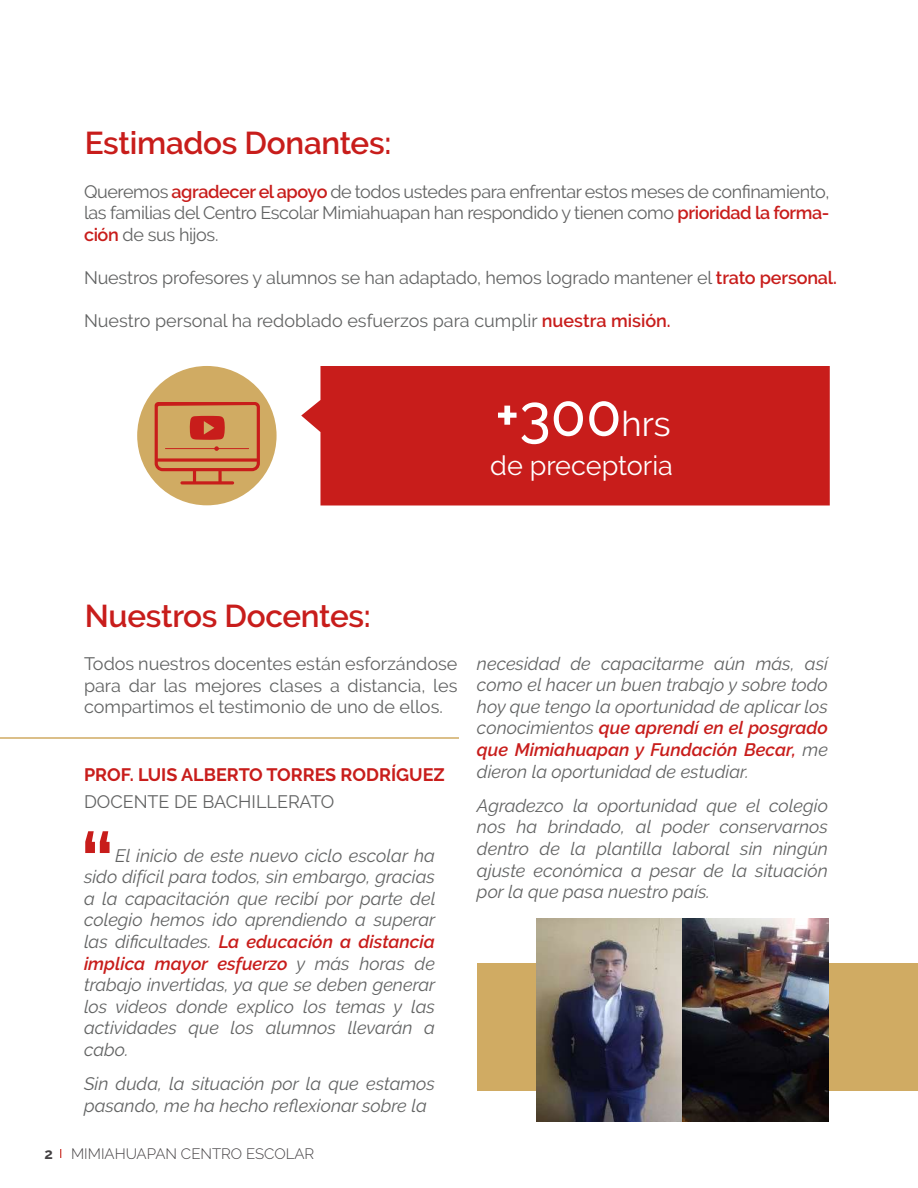
<style>
.page{position:relative;width:918px;height:1188px;background:#fff}
.page>*{position:absolute;margin:0;border:0;box-sizing:border-box;transform-origin:0 0}
.t1{font:600 90px "Raleway";color:#c81d1b}
.t2{font:500 57.75px "Raleway";color:#fff}
.t3{font:600 31.5px "Raleway";letter-spacing:-.01em;color:#c81d1b}
.t4{font:27px "Raleway";color:#fff}
.t5{font:italic 18px/21.6px "Raleway";color:#626363;text-align:justify}
.t6{font:18px/21.6px "Raleway";letter-spacing:-.01em;color:#626363;text-align:justify}
.t7{font:700 18px "Raleway";color:#c81d1b}
.t8{font:300 15px "Raleway";color:#454244}
.s1{font-weight:600;color:#c81d1b}
.s2{font-weight:600}
.s3{font-weight:400;font-size:34.65px}
.s4{font-weight:700}
</style>
<div class="page">
<div style="left:301px;top:366px;width:529px;height:140px;background:#c81d1b"></div>
<div style="left:137px;top:366px;width:140px;height:139px;background:#d0ab63;border-radius:50%"></div>
<svg style="left:155px;top:402px;width:105px;height:83px"></svg>
<hr style="left:0;top:737px;width:459px;height:2px;background:#d0ab63">
<div style="left:477px;top:963px;width:441px;height:127px;background:#d0ab63"></div>
<img style="left:536px;top:919px;width:293px;height:202px">
<h3 class="t3" style="left:85px;top:125px;width:308px">Estimados Donantes:</h3>
<p class="t6" style="left:84px;top:181px;width:747px">Queremos <span class="s1">agradecer el apoyo</span> de todos ustedes para enfrentar estos meses de confinamiento, las familias del Centro Escolar Mimiahuapan han respondido y tienen como <span class="s1">prioridad la forma&shy;ción</span> de sus hijos.</p>
<p class="t6" style="left:84px;top:267px;width:755px">Nuestros profesores y alumnos se han adaptado, hemos logrado mantener el <span class="s1">trato personal.</span></p>
<p class="t6" style="left:84px;top:310px;width:588px">Nuestro personal ha redoblado esfuerzos para cumplir <span class="s1">nuestra misión.</span></p>
<h2 class="t2" style="left:495px;top:382px;width:177px"><span class="s2">+</span>300<span class="s3">hrs</span></h2>
<h3 class="t4" style="left:490px;top:450px;width:184px">de preceptoria</h3>
<h3 class="t3" style="left:85px;top:597px;width:288px">Nuestros Docentes:</h3>
<p class="t6" style="left:84px;top:653px;width:375px">Todos nuestros docentes están esforzándose para dar las mejores clases a distancia, les compartimos el testimonio de uno de ellos.</p>
<p class="t7" style="left:84px;top:764px;width:362px">PROF. LUIS ALBERTO TORRES RODRÍGUEZ</p>
<p class="t6" style="left:84px;top:791px;width:252px">DOCENTE DE BACHILLERATO</p>
<h1 class="t1" style="left:80px;top:814px;width:36px">“</h1>
<p class="t5" style="left:84px;top:844px;width:353px;text-indent:31px">El inicio de este nuevo ciclo escolar ha sido difícil para todos, sin embargo, gracias a la capacitación que recibí por parte del colegio hemos ido aprendiendo a superar las dificultades. <span class="s1">La educación a distancia implica mayor esfuerzo</span> y más horas de trabajo invertidas, ya que se deben generar los videos donde explico los temas y las actividades que los alumnos llevarán a cabo.</p>
<p class="t5" style="left:84px;top:1073px;width:352px">Sin duda, la situación por la que estamos pasando, me ha hecho reflexionar sobre la</p>
<p class="t8" style="left:44px;top:1145px;width:271px"><span class="s4">2</span> MIMIAHUAPAN CENTRO ESCOLAR</p>
<p class="t5" style="left:477px;top:652px;width:353px">necesidad de capacitarme aún más, así como el hacer un buen trabajo y sobre todo hoy que tengo la oportunidad de aplicar los conocimientos <span class="s1">que aprendí en el posgrado que Mimiahuapan y Fundación Becar,</span> me dieron la oportunidad de estudiar.</p>
<p class="t5" style="left:477px;top:795px;width:353px">Agradezco la oportunidad que el colegio nos ha brindado, al poder conservarnos dentro de la plantilla laboral sin ningún ajuste económica a pesar de la situación</p>
<p class="t5" style="left:477px;top:881px;width:235px">por la que pasa nuestro país.</p>
</div>
